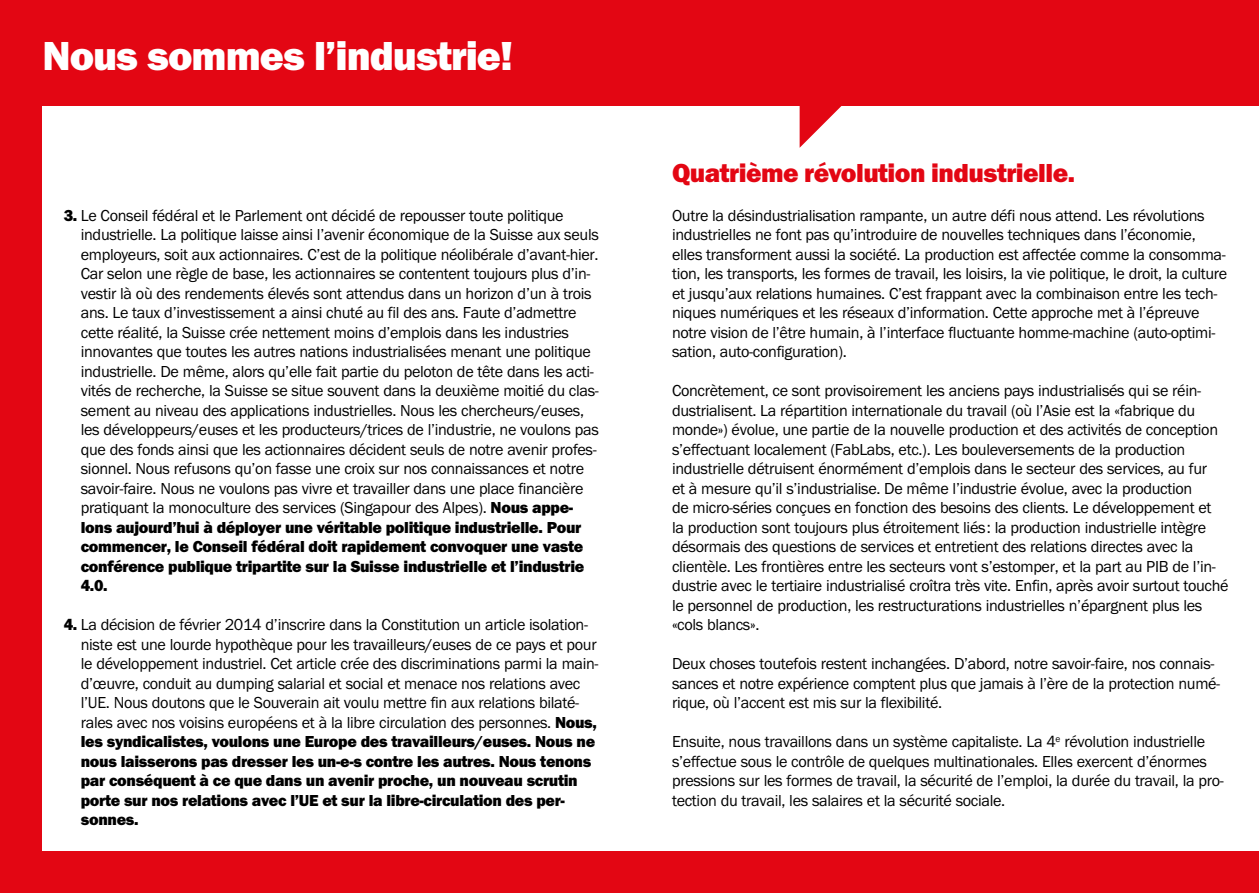
<style>
.page{position:relative;width:1259px;height:893px;background:#e30613}
.page>*{position:absolute;margin:0;border:0;box-sizing:border-box;transform-origin:0 0}
.t1{font:42px "Franklin Got URWT Hea";letter-spacing:-.025em;color:#fff}
.t2{font:27px "Franklin Got URWT Hea";letter-spacing:-.02em;color:#e30613}
.t3{font:16.5px/19.5px "Franklin Got URWT Boo";letter-spacing:-.02em;color:#000}
.t4{font:16.5px/19.5px "Franklin Got URWT Hea";letter-spacing:-.02em;color:#000}
.s1{font-family:"Franklin Got URWT Hea"}
</style>
<div class="page">
<div style="left:43px;top:106px;width:1216px;height:744px;background:#fff"></div>
<svg style="left:799px;top:106px;width:43px;height:42px"></svg>
<h1 class="t1" style="left:43px;top:31px;width:472px">Nous sommes l’industrie!</h1>
<p class="t3" style="left:81px;top:206px;width:519px;text-indent:-17px"><span class="s1">3.</span> Le Conseil fédéral et le Parlement ont décidé de repousser toute politique industrielle. La politique laisse ainsi l’avenir économique de la Suisse aux seuls employeurs, soit aux actionnaires. C’est de la politique néolibérale d’avant-hier.<br>Car selon une règle de base, les actionnaires se contentent toujours plus d’in&shy;vestir là où des rendements élevés sont attendus dans un horizon d’un à trois ans. Le taux d’investissement a ainsi chuté au fil des ans. Faute d’admettre cette réalité, la Suisse crée nettement moins d’emplois dans les industries innovantes que toutes les autres nations industrialisées menant une politique industrielle. De même, alors qu’elle fait partie du peloton de tête dans les acti&shy;vités de recherche, la Suisse se situe souvent dans la deuxième moitié du clas&shy;sement au niveau des applications industrielles. Nous les chercheurs/euses, les développeurs/euses et les producteurs/trices de l’industrie, ne voulons pas que des fonds ainsi que les actionnaires décident seuls de notre avenir profes&shy;sionnel. Nous refusons qu’on fasse une croix sur nos connaissances et notre savoir-faire. Nous ne voulons pas vivre et travailler dans une place financière pratiquant la monoculture des services (Singapour des Alpes). <span class="s1">Nous appe-</span></p>
<p class="t4" style="left:81px;top:518px;width:505px">lons aujourd’hui à déployer une véritable politique industrielle. Pour commencer, le Conseil fédéral doit rapidement convoquer une vaste conférence publique tripartite sur la Suisse industrielle et l’industrie 4.0.</p>
<p class="t3" style="left:81px;top:615px;width:519px;text-indent:-17px"><span class="s1">4.</span> La décision de février 2014 d’inscrire dans la Constitution un article isolation&shy;niste est une lourde hypothèque pour les travailleurs/euses de ce pays et pour le développement industriel. Cet article crée des discriminations parmi la main&shy;d’œuvre, conduit au dumping salarial et social et menace nos relations avec l’UE. Nous doutons que le Souverain ait voulu mettre fin aux relations bilaté&shy;rales avec nos voisins européens et à la libre circulation des personnes. <span class="s1">Nous,</span></p>
<p class="t4" style="left:81px;top:732px;width:516px">les syndicalistes, voulons une Europe des travailleurs/euses. Nous ne nous laisserons pas dresser les un-e-s contre les autres. Nous tenons par conséquent à ce que dans un avenir proche, un nouveau scrutin porte sur nos relations avec l’UE et sur la libre-circulation des per&shy;sonnes.</p>
<h2 class="t2" style="left:672px;top:157px;width:404px">Quatrième révolution industrielle.</h2>
<p class="t3" style="left:672px;top:206px;width:557px">Outre la désindustrialisation rampante, un autre défi nous attend. Les révolutions industrielles ne font pas qu’introduire de nouvelles techniques dans l’économie, elles transforment aussi la société. La production est affectée comme la consomma&shy;tion, les transports, les formes de travail, les loisirs, la vie politique, le droit, la culture et jusqu’aux relations humaines. C’est frappant avec la combinaison entre les tech&shy;niques numériques et les réseaux d’information. Cette approche met à l’épreuve notre vision de l’être humain, à l’interface fluctuante homme-machine (auto-optimi&shy;sation, auto-configuration).</p>
<p class="t3" style="left:672px;top:381px;width:558px">Concrètement, ce sont provisoirement les anciens pays industrialisés qui se réin&shy;dustrialisent. La répartition internationale du travail (où l’Asie est la «fabrique du monde») évolue, une partie de la nouvelle production et des activités de conception s’effectuant localement (FabLabs, etc.). Les bouleversements de la production industrielle détruisent énormément d’emplois dans le secteur des services, au fur<br>et à mesure qu’il s’industrialise. De même l’industrie évolue, avec la production<br>de micro-séries conçues en fonction des besoins des clients. Le développement et<br>la production sont toujours plus étroitement liés: la production industrielle intègre désormais des questions de services et entretient des relations directes avec la clientèle. Les frontières entre les secteurs vont s’estomper, et la part au PIB de l’in&shy;dustrie avec le tertiaire industrialisé croîtra très vite. Enfin, après avoir surtout touché le personnel de production, les restructurations industrielles n’épargnent plus les «cols blancs».</p>
<p class="t3" style="left:672px;top:654px;width:550px">Deux choses toutefois restent inchangées. D’abord, notre savoir-faire, nos connais&shy;sances et notre expérience comptent plus que jamais à l’ère de la protection numé&shy;rique, où l’accent est mis sur la flexibilité.</p>
<p class="t3" style="left:672px;top:732px;width:553px">Ensuite, nous travaillons dans un système capitaliste. La 4<sup>e</sup> révolution industrielle s’effectue sous le contrôle de quelques multinationales. Elles exercent d’énormes pressions sur les formes de travail, la sécurité de l’emploi, la durée du travail, la pro&shy;tection du travail, les salaires et la sécurité sociale.</p>
</div>
